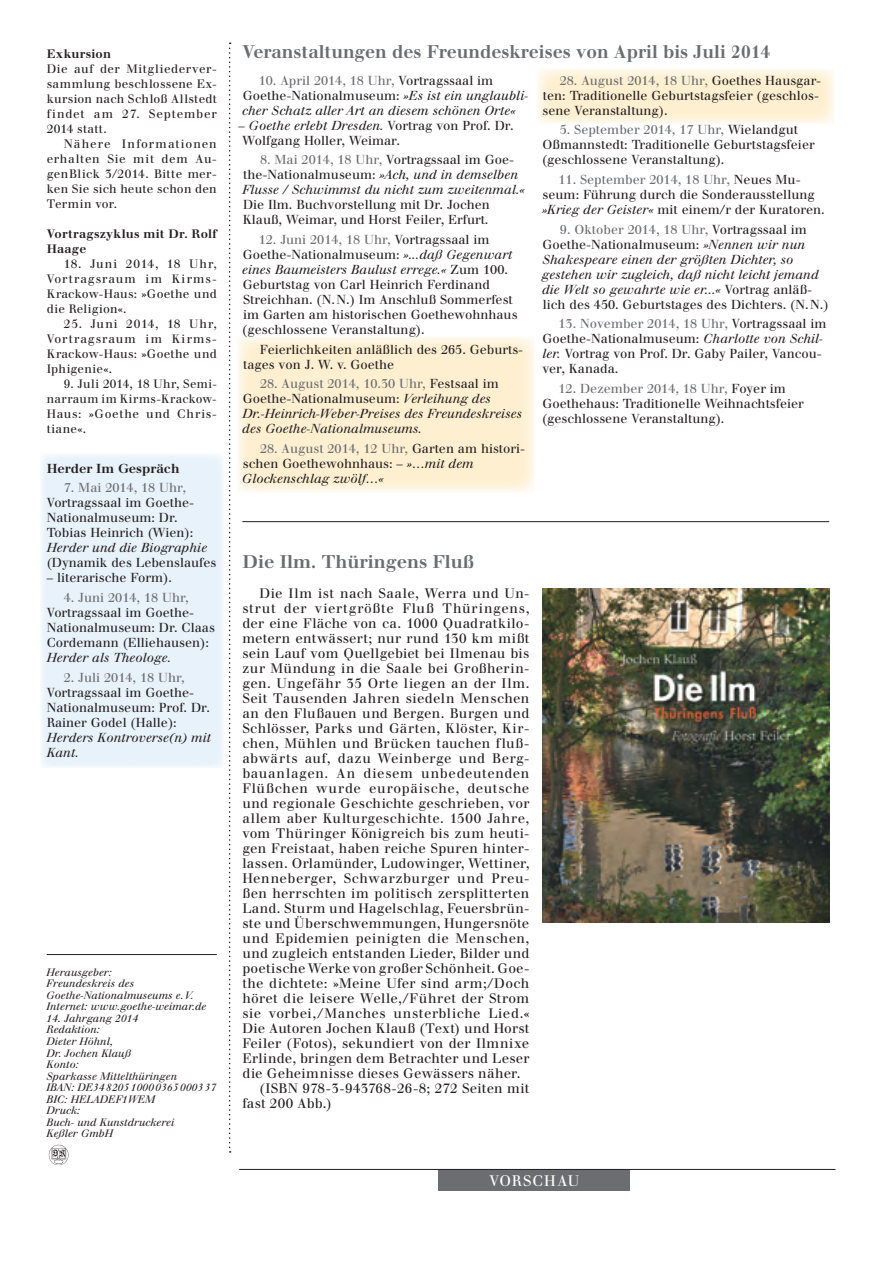
<style>
.page{position:relative;width:893px;height:1263px;background:#fff}
.page>*{position:absolute;margin:0;border:0;box-sizing:border-box;transform-origin:0 0}
.t1{font:700 18px "Walbaum";color:#6c6d70}
.t2{font:15px "Walbaum";letter-spacing:.065em;color:#fff}
.t3{font:13.5px "Walbaum";letter-spacing:.025em;color:#231f20}
.t4{font:13.5px "Walbaum";letter-spacing:.005em;color:#231f20}
.t5{font:13.5px "Walbaum";letter-spacing:.06em;color:#231f20}
.t6{font:13.5px "Walbaum";letter-spacing:.05em;color:#231f20}
.t7{font:13.5px "Walbaum";letter-spacing:.045em;color:#231f20}
.t8{font:12.75px/15px "Walbaum";color:#231f20}
.t9{font:italic 12.75px/15px "Walbaum";color:#231f20}
.t10{font:12.75px "Walbaum";color:#6c6d70}
.t11{font:700 12.75px "Walbaum";color:#231f20}
.t12{font:12px/15px "Walbaum";letter-spacing:.03em;color:#231f20;text-align:justify}
.t13{font:700 12px/15px "Walbaum";letter-spacing:.02em;color:#231f20}
.t14{font:italic 10.5px/11.6px "Walbaum";color:#231f20}
.s1{font-style:normal;color:#6c6d70}
.s2{font-style:normal}
.s3{font-style:italic}
.s4{color:#6c6d70}
</style>
<div class="page">
<hr style="left:242px;top:521px;width:587px;height:1px;background:#231f20">
<img style="left:542px;top:589px;width:287px;height:334px">
<div style="left:439px;top:1169px;width:191px;height:22px;background:#6c6d70"></div>
<img style="left:48px;top:1145px;width:21px;height:20px">
<svg style="left:229px;top:43px;width:2px;height:1110px"></svg>
<hr style="left:47px;top:954px;width:170px;height:1px;background:#231f20">
<hr style="left:239px;top:1169px;width:597px;height:1px;background:#231f20">
<p class="t13" style="left:47px;top:47px;width:66px">Exkursion</p>
<p class="t12" style="left:47px;top:62px;width:172px">Die auf der Mitgliederver&shy;sammlung beschlossene Ex&shy;kursion nach Schloß Allstedt findet am 27. September 2014 statt.</p>
<p class="t12" style="left:47px;top:137px;width:172px;text-indent:17px">Nähere Informationen erhalten Sie mit dem Au&shy;genBlick 3/2014. Bitte mer&shy;ken Sie sich heute schon den Termin vor.</p>
<p class="t13" style="left:47px;top:227px;width:172px">Vortragszyklus mit Dr. Rolf<br>Haage</p>
<p class="t12" style="left:47px;top:257px;width:172px;text-indent:17px">18. Juni 2014, 18 Uhr, Vortragsraum im Kirms-Krackow-Haus: »Goethe und die Religion«.</p>
<p class="t12" style="left:47px;top:317px;width:172px;text-indent:17px">25. Juni 2014, 18 Uhr, Vortragsraum im Kirms-Krackow-Haus: »Goethe und Iphigenie«.</p>
<p class="t12" style="left:47px;top:377px;width:172px;text-indent:17px">9. Juli 2014, 18 Uhr, Semi&shy;nar raum im Kirms-Krackow-Haus: »Goethe und Chris&shy;tiane«.</p>
<p class="t11" style="left:47px;top:463px;width:134px">Herder Im Gespräch</p>
<p class="t10" style="left:64px;top:483px;width:124px">7. Mai 2014, 18 Uhr,</p>
<p class="t8" style="left:47px;top:497px;width:149px">Vortragssaal im Goethe-<br>Nationalmuseum: Dr.<br>Tobias Heinrich (Wien):</p>
<p class="t9" style="left:47px;top:542px;width:162px">Herder und die Biographie</p>
<p class="t8" style="left:47px;top:557px;width:171px">(Dynamik des Lebenslaufes</p>
<p class="t8" style="left:47px;top:572px;width:127px">– literarische Form).</p>
<p class="t10" style="left:64px;top:593px;width:126px">4. Juni 2014, 18 Uhr,</p>
<p class="t8" style="left:47px;top:606px;width:170px">Vortragssaal im Goethe-<br>Nationalmuseum: Dr. Claas<br>Cordemann (Elliehausen):</p>
<p class="t9" style="left:47px;top:651px;width:126px">Herder als Theologe.</p>
<p class="t10" style="left:64px;top:672px;width:122px">2. Juli 2014, 18 Uhr,</p>
<p class="t8" style="left:47px;top:686px;width:165px">Vortragssaal im Goethe-<br>Nationalmuseum: Prof. Dr.<br>Rainer Godel (Halle):</p>
<p class="t9" style="left:47px;top:731px;width:166px">Herders Kontroverse(n) mit<br>Kant.</p>
<p class="t14" style="left:47px;top:967px;width:161px">Herausgeber:<br>Freundeskreis des<br>Goethe-Nationalmuseums e. V.<br>Internet: www.goethe-weimar.de</p>
<p class="t14" style="left:47px;top:1013px;width:172px">14. Jahrgang 2014<br>Redaktion:<br>Dieter Höhnl,<br>Dr. Jochen Klauß<br>Konto:<br>Sparkasse Mittelthüringen<br>IBAN: DE34 8205 1000 0365 0003 37<br>BIC: HELADEF1WEM<br>Druck:<br>Buch- und Kunstdruckerei<br>Keßler GmbH</p>
<h1 class="t1" style="left:242px;top:45px;width:529px">Veranstaltungen des Freundeskreises von April bis Juli 2014</h1>
<p class="t9" style="left:242px;top:74px;width:287px;text-indent:16px"><span class="s1">10. April 2014, 18 Uhr,</span> <span class="s2">Vortragssaal im<br>Goethe-Nationalmuseum:</span> »Es ist ein unglaubli&shy;cher Schatz aller Art an diesem schönen Orte«</p>
<p class="t8" style="left:239px;top:119px;width:276px"><span class="s3">– Goethe erlebt Dresden.</span> Vortrag von Prof. Dr.<br>Wolfgang Holler, Weimar.</p>
<p class="t9" style="left:243px;top:154px;width:284px;text-align:center"><span class="s1">8. Mai 2014, 18 Uhr,</span> <span class="s2">Vortragssaal im Goe&shy;the-Nationalmuseum:</span> »Ach, und in demselben<br>Flusse / Schwimmst du nicht zum zweitenmal.«</p>
<p class="t8" style="left:243px;top:199px;width:249px">Die Ilm. Buchvorstellung mit Dr. Jochen<br>Klauß, Weimar, und Horst Feiler, Erfurt.</p>
<p class="t8" style="left:242px;top:233px;width:277px;text-indent:16px"><span class="s4">12. Juni 2014, 18 Uhr,</span> Vortragssaal im Goethe-Nationalmuseum: <span class="s3">»...daß Gegenwart eines Baumeisters Baulust errege.«</span> Zum 100.<br>Geburtstag von Carl Heinrich Ferdinand Streichhan. (N. N.) Im Anschluß Sommerfest im Garten am historischen Goethewohnhaus (geschlossene Veranstaltung).</p>
<p class="t8" style="left:243px;top:343px;width:282px;text-indent:17px">Feierlichkeiten anläßlich des 265. Geburts&shy;tages von J. W. v. Goethe</p>
<p class="t9" style="left:242px;top:378px;width:281px;text-indent:18px"><span class="s1">28. August 2014, 10.30 Uhr,</span> <span class="s2">Festsaal im Goethe-Nationalmuseum:</span> Verleihung des Dr.-Heinrich-Weber-Preises des Freundeskreises des Goethe-Nationalmuseums.</p>
<p class="t8" style="left:242px;top:442px;width:284px;text-indent:18px"><span class="s4">28. August 2014, 12 Uhr,</span> Garten am histori&shy;schen Goethewohnhaus: – <span class="s3">»…mit dem<br>Glocken schlag zwölf…«</span></p>
<p class="t8" style="left:543px;top:74px;width:280px;text-indent:17px"><span class="s4">28. August 2014, 18 Uhr,</span> Goethes Hausgar&shy;ten: Traditionelle Geburtstagsfeier (geschlos&shy;sene Veranstaltung).</p>
<p class="t8" style="left:542px;top:124px;width:274px;text-indent:18px"><span class="s4">5. September 2014, 17 Uhr,</span> Wielandgut<br>Oßmannstedt: Traditionelle Geburtstagsfeier (geschlossene Veranstaltung).</p>
<p class="t8" style="left:542px;top:173px;width:284px;text-indent:16px"><span class="s4">11. September 2014, 18 Uhr,</span> Neues Mu&shy;seum: Führung durch die Sonderausstellung <span class="s3">»Krieg der Geister«</span> mit einem/r der Kuratoren.</p>
<p class="t9" style="left:542px;top:223px;width:288px;text-indent:18px"><span class="s1">9. Oktober 2014, 18 Uhr,</span> <span class="s2">Vortragssaal im Goethe-Nationalmuseum:</span> »Nennen wir nun Shakespeare einen der größten Dichter, so gestehen wir zugleich, daß nicht leicht jemand die Welt so gewahrte wie er...« <span class="s2">Vortrag anläß&shy;lich des 450. Geburtstages des Dichters. (N. N.)</span></p>
<p class="t8" style="left:542px;top:318px;width:286px;text-indent:16px"><span class="s4">13. November 2014, 18 Uhr,</span> Vortragssaal im Goethe-Nationalmuseum: <span class="s3">Charlotte von Schil&shy;ler.</span> Vortrag von Prof. Dr. Gaby Pailer, Vancou&shy;ver, Kanada.</p>
<p class="t8" style="left:542px;top:382px;width:263px;text-indent:16px"><span class="s4">12. Dezember 2014, 18 Uhr,</span> Foyer im<br>Goethehaus: Traditionelle Weihnachtsfeier (geschlossene Veranstaltung).</p>
<h1 class="t1" style="left:242px;top:555px;width:233px">Die Ilm. Thüringens Fluß</h1>
<p class="t3" style="left:259px;top:588px;width:272px">Die Ilm ist nach Saale, Werra und Un-</p>
<p class="t5" style="left:242px;top:603px;width:289px">strut der viertgrößte Fluß Thüringens,</p>
<p class="t3" style="left:242px;top:618px;width:289px">der eine Fläche von ca. 1000 Quadratkilo-</p>
<p class="t3" style="left:242px;top:633px;width:289px">metern entwässert; nur rund 130 km mißt</p>
<p class="t4" style="left:242px;top:648px;width:288px">sein Lauf vom Quellgebiet bei Ilmenau bis</p>
<p class="t3" style="left:242px;top:663px;width:289px">zur Mündung in die Saale bei Großherin-</p>
<p class="t3" style="left:242px;top:678px;width:289px">gen. Ungefähr 35 Orte liegen an der Ilm.</p>
<p class="t3" style="left:242px;top:693px;width:289px">Seit Tausenden Jahren siedeln Menschen</p>
<p class="t3" style="left:242px;top:708px;width:288px">an den Flußauen und Bergen. Burgen und</p>
<p class="t3" style="left:242px;top:723px;width:288px">Schlösser, Parks und Gärten, Klöster, Kir-</p>
<p class="t3" style="left:242px;top:738px;width:289px">chen, Mühlen und Brücken tauchen fluß-</p>
<p class="t3" style="left:242px;top:753px;width:288px">abwärts auf, dazu Weinberge und Berg-</p>
<p class="t7" style="left:242px;top:768px;width:289px">bauanlagen. An diesem unbedeutenden</p>
<p class="t6" style="left:242px;top:783px;width:289px">Flüßchen wurde europäische, deutsche</p>
<p class="t3" style="left:242px;top:798px;width:288px">und regionale Geschichte geschrieben, vor</p>
<p class="t3" style="left:242px;top:813px;width:288px">allem aber Kulturgeschichte. 1500 Jahre,</p>
<p class="t3" style="left:242px;top:828px;width:289px">vom Thüringer Königreich bis zum heuti-</p>
<p class="t3" style="left:242px;top:843px;width:289px">gen Freistaat, haben reiche Spuren hinter-</p>
<p class="t3" style="left:242px;top:858px;width:289px">lassen. Orlamünder, Ludowinger, Wettiner,</p>
<p class="t3" style="left:242px;top:873px;width:288px">Henneberger, Schwarzburger und Preu-</p>
<p class="t3" style="left:242px;top:888px;width:288px">ßen herrschten im politisch zersplitterten</p>
<p class="t3" style="left:242px;top:903px;width:288px">Land. Sturm und Hagelschlag, Feuersbrün-</p>
<p class="t3" style="left:242px;top:918px;width:289px">ste und Überschwemmungen, Hungersnöte</p>
<p class="t3" style="left:242px;top:933px;width:288px">und Epidemien peinigten die Menschen,</p>
<p class="t4" style="left:242px;top:948px;width:289px">und zugleich entstanden Lieder, Bilder und</p>
<p class="t3" style="left:242px;top:963px;width:289px">poetische Werke von großer Schönheit. Goe-</p>
<p class="t3" style="left:242px;top:978px;width:288px">the dichtete: »Meine Ufer sind arm;/Doch</p>
<p class="t3" style="left:242px;top:993px;width:288px">höret die leisere Welle,/Führet der Strom</p>
<p class="t3" style="left:242px;top:1008px;width:289px">sie vorbei,/Manches unsterbliche Lied.«</p>
<p class="t3" style="left:242px;top:1023px;width:289px">Die Autoren Jochen Klauß (Text) und Horst</p>
<p class="t3" style="left:242px;top:1038px;width:289px">Feiler (Fotos), sekundiert von der Ilmnixe</p>
<p class="t3" style="left:242px;top:1053px;width:288px">Erlinde, bringen dem Betrachter und Leser</p>
<p class="t3" style="left:242px;top:1068px;width:280px">die Geheimnisse dieses Gewässers näher.</p>
<p class="t3" style="left:259px;top:1083px;width:271px">(ISBN 978-3-943768-26-8; 272 Seiten mit</p>
<p class="t3" style="left:242px;top:1098px;width:91px">fast 200 Abb.)</p>
<p class="t2" style="left:489px;top:1175px;width:92px">VORSCHAU</p>
</div>
